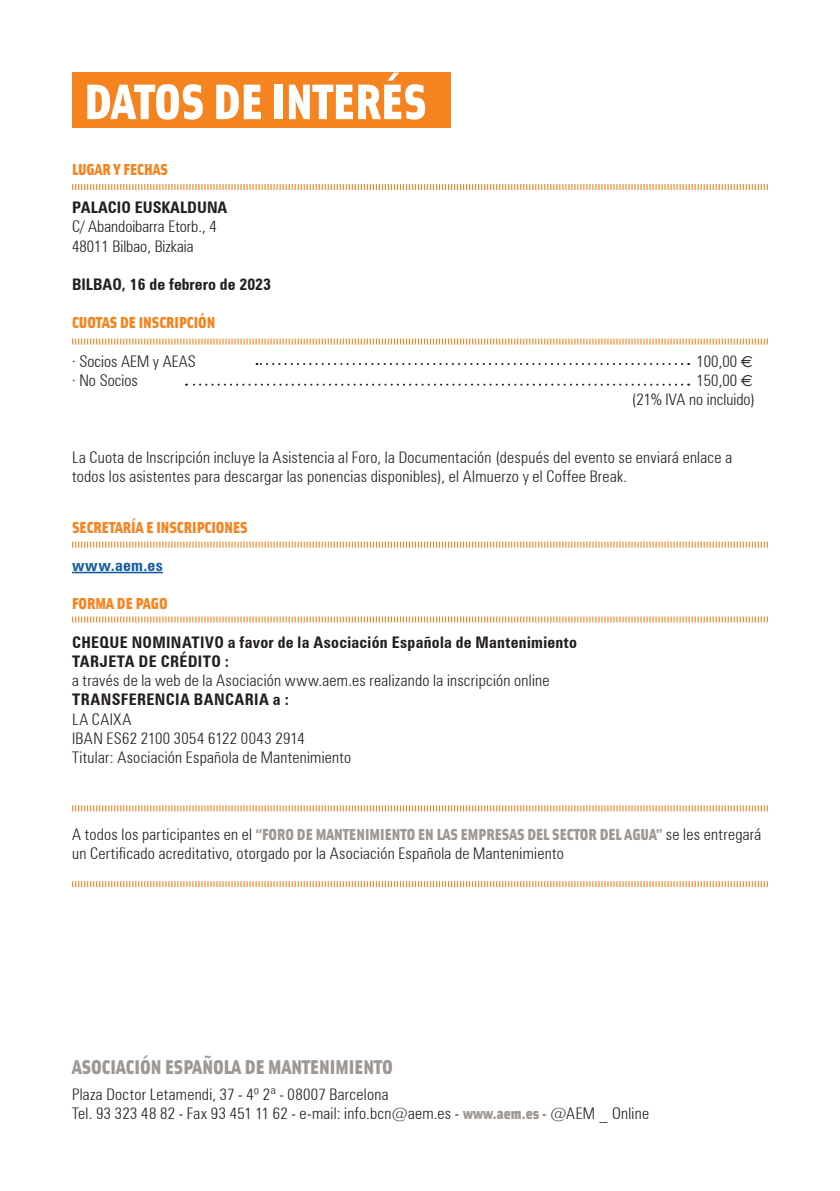
<style>
.page{position:relative;width:840px;height:1191px;background:#fff}
.page>*{position:absolute;margin:0;border:0;box-sizing:border-box;transform-origin:0 0}
.t1{font:50px "Solex Black Lining";color:#fff}
.Parrafos_texto{font:20px "Solex Black Lining";color:#9d9893}
.Parrafos_texto-2{font:300 condensed 16px/19.2px "Zurich BT";letter-spacing:.015em;color:#231f20}
.Parrafos_texto-3{font:700 condensed 16px "Zurich BT";letter-spacing:.02em;color:#231f20}
.base{font:300 condensed 16px "Zurich BT";color:#231f20}
.Parrafos_texto-4{font:16px "Solex Black Lining";color:#f58420}
.base-2{font:700 condensed 16px "Zurich BT";color:#231f20}
.base-3{font:16px "Solex Black Lining";color:#f58420}
.Parrafos_texto-5{font:700 condensed 16px "Zurich BT";letter-spacing:.02em;color:#175d9e}
.s1{font-family:"Euro Sans";font-weight:400;font-stretch:normal}
.s2{font-family:"Solex Black Lining";font-weight:400;font-stretch:normal;color:#9d9893}
</style>
<div class="page">
<div style="left:72px;top:72px;width:378px;height:55px;background:#f58420"></div>
<hr style="left:72px;top:572px;width:91px;height:1px;background:#175d9e">
<svg style="left:72px;top:184px;width:696px;height:7px"></svg>
<svg style="left:72px;top:338px;width:696px;height:7px"></svg>
<svg style="left:72px;top:541px;width:696px;height:7px"></svg>
<svg style="left:72px;top:616px;width:696px;height:7px"></svg>
<svg style="left:72px;top:805px;width:696px;height:7px"></svg>
<svg style="left:72px;top:881px;width:696px;height:7px"></svg>
<svg style="left:256px;top:363px;width:421px;height:2px"></svg>
<svg style="left:186px;top:384px;width:491px;height:2px"></svg>
<p class="t1" style="left:84px;top:67px;width:344px">DATOS DE INTERÉS</p>
<p class="Parrafos_texto-4" style="left:72px;top:158px;width:97px">LUGAR Y FECHAS</p>
<p class="base-2" style="left:72px;top:198px;width:157px">PALACIO EUSKALDUNA</p>
<p class="base" style="left:72px;top:217px;width:146px">C/ Abandoibarra Etorb., 4</p>
<p class="base" style="left:72px;top:236px;width:123px">48011 Bilbao, Bizkaia</p>
<p class="base-2" style="left:72px;top:275px;width:200px">BILBAO, 16 de febrero de 2023</p>
<p class="Parrafos_texto-4" style="left:72px;top:312px;width:145px">CUOTAS DE INSCRIPCIÓN</p>
<p class="base" style="left:72px;top:351px;width:125px">· Socios AEM y AEAS</p>
<p class="base" style="left:696px;top:351px;width:58px">100,00 <span class="s1">E</span></p>
<p class="base" style="left:72px;top:371px;width:67px">· No Socios</p>
<p class="base" style="left:696px;top:371px;width:58px">150,00 <span class="s1">E</span></p>
<p class="base" style="left:631px;top:390px;width:124px">(21% IVA no incluido)</p>
<p class="Parrafos_texto-2" style="left:72px;top:447px;width:661px">La Cuota de Inscripción incluye la Asistencia al Foro, la Documentación (después del evento se enviará enlace a todos los asistentes para descargar las ponencias disponibles), el Almuerzo y el Coffee Break.</p>
<p class="base-3" style="left:72px;top:516px;width:177px">SECRETARÍA E INSCRIPCIONES</p>
<p class="Parrafos_texto-5" style="left:72px;top:555px;width:92px">www.aem.es</p>
<p class="Parrafos_texto-4" style="left:72px;top:592px;width:97px">FORMA DE PAGO</p>
<p class="Parrafos_texto-3" style="left:72px;top:632px;width:506px">CHEQUE NOMINATIVO a favor de la Asociación Española de Mantenimiento</p>
<p class="Parrafos_texto-3" style="left:72px;top:651px;width:158px">TARJETA DE CRÉDITO :</p>
<p class="Parrafos_texto-2" style="left:72px;top:671px;width:478px">a través de la web de la Asociación www.aem.es realizando la inscripción online</p>
<p class="Parrafos_texto-3" style="left:72px;top:690px;width:218px">TRANSFERENCIA BANCARIA a :</p>
<p class="Parrafos_texto-2" style="left:72px;top:709px;width:61px">LA CAIXA</p>
<p class="Parrafos_texto-2" style="left:72px;top:728px;width:234px">IBAN ES62 2100 3054 6122 0043 2914</p>
<p class="Parrafos_texto-2" style="left:72px;top:747px;width:280px">Titular: Asociación Española de Mantenimiento</p>
<p class="Parrafos_texto-2" style="left:72px;top:824px;width:690px">A todos los participantes en el <span class="s2">“FORO DE MANTENIMIENTO EN LAS EMPRESAS DEL SECTOR DEL AGUA”</span> se les entregará un Certificado acreditativo, otorgado por la Asociación Española de Mantenimiento</p>
<p class="Parrafos_texto" style="left:72px;top:1052px;width:322px">ASOCIACIÓN ESPAÑOLA DE MANTENIMIENTO</p>
<p class="Parrafos_texto-2" style="left:72px;top:1084px;width:318px">Plaza Doctor Letamendi, 37 - 4º 2ª - 08007 Barcelona</p>
<p class="Parrafos_texto-2" style="left:72px;top:1103px;width:578px">Tel. 93 323 48 82 - Fax 93 451 11 62 - e-mail: info.bcn@aem.es - <span class="s2">www.aem.es</span> - @AEM _ Online</p>
</div>
